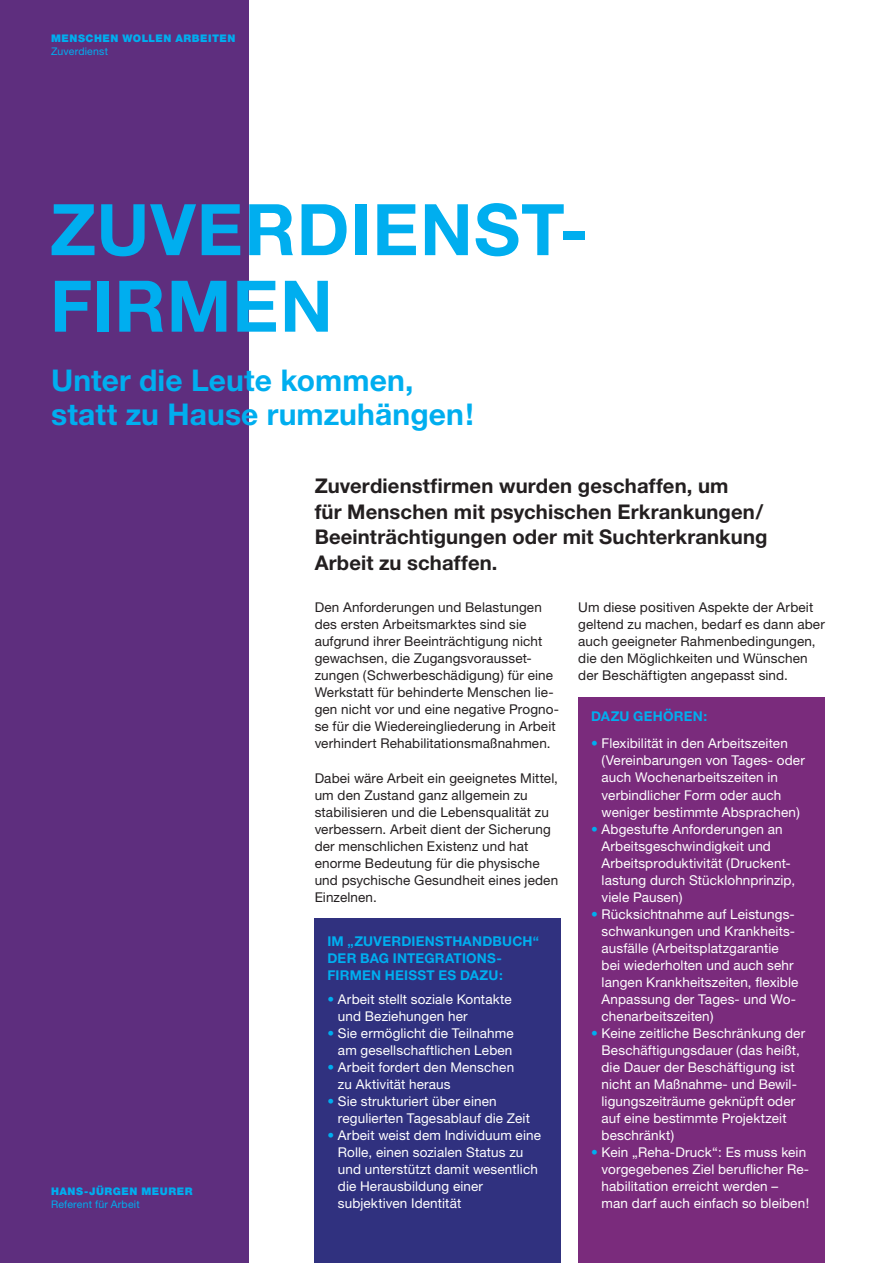
<style>
.page{position:relative;width:893px;height:1263px;background:#fff}
.page>*{position:absolute;margin:0;border:0;box-sizing:border-box;transform-origin:0 0}
.t1{font:700 71.25px/76.5px "Helvetica Neue";letter-spacing:.015em;color:#00aeef}
.t2{font:700 30px/34px "Helvetica Neue";letter-spacing:.005em;color:#00aeef}
.t3{font:700 20.25px/25.5px "Helvetica Neue";letter-spacing:.005em;color:#231f20}
.t4{font:13.5px/17px "Helvetica Neue";letter-spacing:.01em;color:#fff}
.t5{font:13.5px/17px "Helvetica Neue";letter-spacing:.01em;color:#231f20}
.t6{font:700 13.5px/17px "Helvetica Neue";letter-spacing:.015em;color:#00aeef}
.t7{font:900 10.5px "Helvetica Neue";letter-spacing:.055em;color:#00aeef}
.t8{font:10.5px "Helvetica Neue";letter-spacing:.02em;color:#00aeef}
.s1{color:#00aeef}
</style>
<div class="page">
<div style="left:0;top:0;width:249px;height:1263px;background:#5e2e7e"></div>
<div style="left:315px;top:918px;width:246px;height:345px;background:#30317f"></div>
<div style="left:578px;top:697px;width:247px;height:566px;background:#7a2b7c"></div>
<p class="t7" style="left:51px;top:32px;width:186px">MENSCHEN WOLLEN ARBEITEN</p>
<p class="t8" style="left:51px;top:45px;width:58px">Zuverdienst</p>
<h1 class="t1" style="left:50px;top:190px;width:540px">ZUVERDIENST-<br>FIRMEN</h1>
<h2 class="t2" style="left:51px;top:363px;width:424px">Unter die Leute kommen, statt zu Hause rumzuhängen!</h2>
<p class="t7" style="left:51px;top:1185px;width:143px">HANS-JÜRGEN MEURER</p>
<p class="t8" style="left:51px;top:1198px;width:90px">Referent für Arbeit</p>
<h3 class="t3" style="left:315px;top:473px;width:454px">Zuverdienstfirmen wurden geschaffen, um<br>für Menschen mit psychischen Erkrankungen/ Beeinträchtigungen oder mit Suchterkrankung Arbeit zu schaffen.</h3>
<p class="t5" style="left:578px;top:599px;width:248px">Um diese positiven Aspekte der Arbeit geltend zu machen, bedarf es dann aber auch geeigneter Rahmenbedingun gen, die den Möglichkeiten und Wünschen der Beschäftigten angepasst sind.</p>
<p class="t5" style="left:315px;top:599px;width:246px">Den Anforderungen und Belastungen des ersten Arbeitsmarktes sind sie aufgrund ihrer Beeinträchtigung nicht gewachsen, die Zugangsvorausset&shy;zungen (Schwerbeschädigung) für eine Werkstatt für behinderte Menschen lie&shy;gen nicht vor und eine negative Progno&shy;se für die Wiedereingliederung in Arbeit verhindert Rehabilitationsmaßnahmen.</p>
<p class="t5" style="left:315px;top:769px;width:245px">Dabei wäre Arbeit ein geeignetes Mittel, um den Zustand ganz allgemein zu stabilisieren und die Lebensqualität zu verbessern. Arbeit dient der Sicherung der menschlichen Existenz und hat enorme Bedeutung für die physische und psychische Gesundheit eines jeden Einzelnen.</p>
<p class="t6" style="left:591px;top:707px;width:118px">DAZU GEHÖREN:</p>
<p class="t4" style="left:602px;top:735px;width:205px;text-indent:-11px"><span class="s1">•</span> Flexibilität in den Arbeitszeiten (Vereinbarungen von Tages- oder auch Wochenarbeitszeiten in verbindlicher Form oder auch weniger bestimmte Absprachen)</p>
<p class="t4" style="left:602px;top:820px;width:195px;text-indent:-11px"><span class="s1">•</span> Abgestufte Anforderungen an<br>Arbeitsgeschwindigkeit und<br>Arbeitsproduktivität (Druckent&shy;lastung durch Stücklohnprinzip, viele Pausen)</p>
<p class="t4" style="left:602px;top:905px;width:198px;text-indent:-11px"><span class="s1">•</span> Rücksichtnahme auf Leistungs&shy;schwankungen und Krankheits&shy;ausfälle (Arbeitsplatzgarantie bei wiederholten und auch sehr langen Krankheitszeiten, flexible<br>Anpassung der Tages- und Wo&shy;chenarbeitszeiten)</p>
<p class="t4" style="left:602px;top:1024px;width:205px;text-indent:-11px"><span class="s1">•</span> Keine zeitliche Beschränkung der<br>Beschäftigungsdauer (das heißt, die Dauer der Beschäftigung ist nicht an Maßnahme- und Bewil&shy;ligungszeiträume geknüpft oder auf eine bestimmte Projektzeit beschränkt)</p>
<p class="t4" style="left:602px;top:1143px;width:209px;text-indent:-11px"><span class="s1">•</span> Kein „Reha-Druck“: Es muss kein vorgegebenes Ziel beruflicher Re&shy;habilitation erreicht werden –<br>man darf auch einfach so bleiben!</p>
<p class="t6" style="left:327px;top:932px;width:213px">IM „ZUVERDIENSTHANDBUCH“<br>DER BAG INTEGRATIONS-<br>FIRMEN HEISST ES DAZU:</p>
<p class="t4" style="left:338px;top:990px;width:175px;text-indent:-11px"><span class="s1">•</span> Arbeit stellt soziale Kontakte und Beziehungen her</p>
<p class="t4" style="left:327px;top:1024px;width:188px;text-align:right"><span class="s1">•</span> Sie ermöglicht die Teilnahme am gesellschaftlichen Leben</p>
<p class="t4" style="left:338px;top:1058px;width:178px;text-indent:-11px"><span class="s1">•</span> Arbeit fordert den Menschen zu Aktivität heraus</p>
<p class="t4" style="left:338px;top:1092px;width:194px;text-indent:-11px"><span class="s1">•</span> Sie strukturiert über einen regulierten Tagesablauf die Zeit</p>
<p class="t4" style="left:338px;top:1126px;width:205px;text-indent:-11px"><span class="s1">•</span> Arbeit weist dem Individuum eine<br>Rolle, einen sozialen Status zu und unterstützt damit wesentlich die Herausbildung einer subjektiven Identität</p>
</div>
